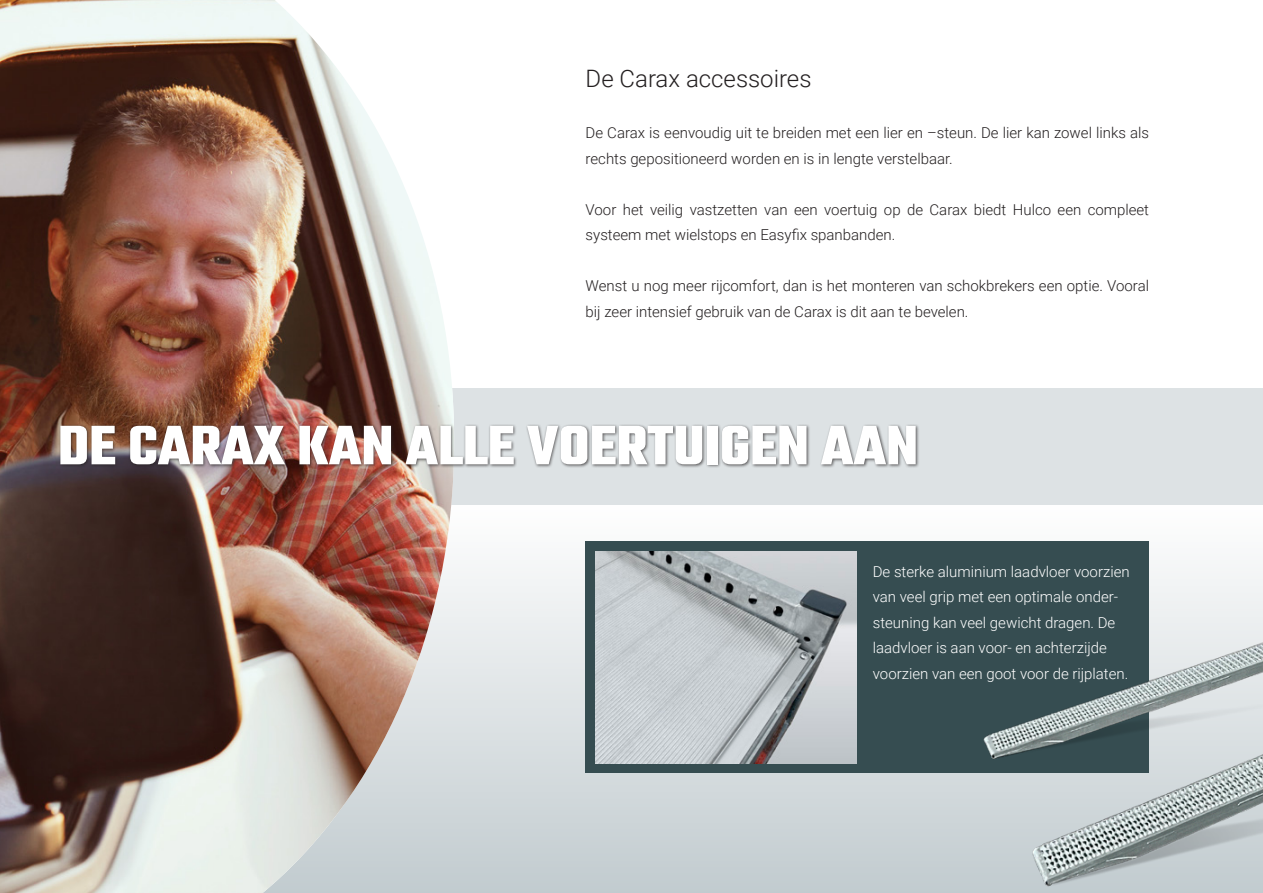
<style>
.page{position:relative;width:1263px;height:893px;background:#fff}
.page>*{position:absolute;margin:0;border:0;box-sizing:border-box;transform-origin:0 0}
.t1{font:700 60px "Teko";color:#fff}
.t2{font:300 24px "Roboto";color:#231f20}
.t3{font:300 15px/25.5px "Roboto";color:#231f20}
.t4{font:300 15px/25.5px "Roboto";color:#fff}
</style>
<div class="page">
<div style="left:0;top:388px;width:1263px;height:117px;background:#dde2e4"></div>
<div style="left:0;top:505px;width:1263px;height:388px;background:linear-gradient(to bottom,#fefefe,#c2cbcf)"></div>
<img style="left:0;top:0;width:454px;height:893px">
<div style="left:586px;top:541px;width:563px;height:232px;background:#364d51"></div>
<div style="left:59px;top:424px;width:861px;height:45px;background:#231f20;opacity:.7"></div>
<img style="left:962px;top:505px;width:301px;height:388px">
<img style="left:595px;top:551px;width:261px;height:213px">
<p class="t2" style="left:586px;top:62px;width:227px">De Carax accessoires</p>
<p class="t3" style="left:586px;top:119px;width:565px">De Carax is eenvoudig uit te breiden met een lier en –steun. De lier kan zowel links als rechts gepositioneerd worden en is in lengte verstelbaar.</p>
<p class="t3" style="left:586px;top:196px;width:565px">Voor het veilig vastzetten van een voertuig op de Carax biedt Hulco een compleet systeem met wielstops en Easyfix spanbanden.</p>
<p class="t3" style="left:586px;top:272px;width:565px">Wenst u nog meer rijcomfort, dan is het monteren van schokbrekers een optie. Vooral bij zeer intensief gebruik van de Carax is dit aan te bevelen.</p>
<p class="t1" style="left:57px;top:407px;width:862px">DE CARAX KAN ALLE VOERTUIGEN AAN</p>
<p class="t4" style="left:873px;top:558px;width:258px">De sterke aluminium laadvloer voorzien van veel grip met een optimale onder&shy;steuning kan veel gewicht dragen. De laadvloer is aan voor- en achterzijde voorzien van een goot voor de rijplaten.</p>
</div>
